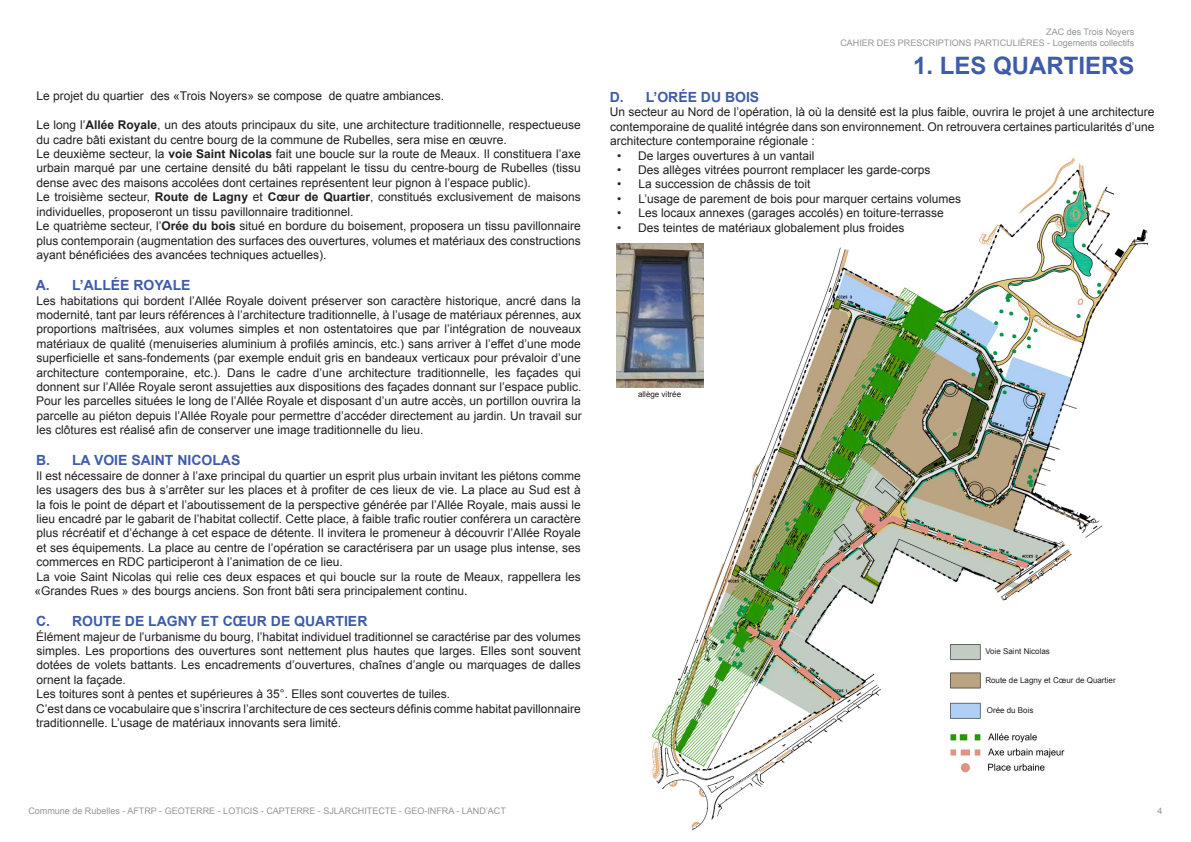
<style>
.page{position:relative;width:1191px;height:842px;background:#fff}
.page>*{position:absolute;margin:0;border:0;box-sizing:border-box;transform-origin:0 0}
.t1{font:700 24px "Arial";color:#3f5ba9}
.t2{font:700 14px "Arial";color:#3f5ba9}
.t3{font:12px/14.4px "Arial";color:#231f20}
.t4{font:9px/10.8px "Arial";color:#939598;text-align:right}
.t5{font:8px "Arial";color:#231f20}
.s1{font-weight:700}
</style>
<div class="page">
<img style="left:652px;top:158px;width:496px;height:673px">
<div style="left:985px;top:642px;width:177px;height:17px;background:#fff"></div>
<div style="left:985px;top:670px;width:177px;height:20px;background:#fff"></div>
<div style="left:986px;top:698px;width:178px;height:25px;background:#fff"></div>
<img style="left:616px;top:243px;width:87px;height:144px">
<p class="t4" style="left:840px;top:26px;width:295px">ZAC des Trois Noyers<br>CAHIER DES PRESCRIPTIONS PARTICULIÈRES - Logements collectifs</p>
<p class="t3" style="left:36px;top:89px;width:409px">Le projet du quartier des «Trois Noyers» se compose de quatre ambiances.</p>
<p class="t3" style="left:36px;top:118px;width:546px">Le long l’<span class="s1">Allée Royale</span>, un des atouts principaux du site, une architecture traditionnelle, respectueuse du cadre bâti existant du centre bourg de la commune de Rubelles, sera mise en œuvre.<br>Le deuxième secteur, la <span class="s1">voie Saint Nicolas</span> fait une boucle sur la route de Meaux. Il constituera l’axe urbain marqué par une certaine densité du bâti rappelant le tissu du centre-bourg de Rubelles (tissu dense avec des maisons accolées dont certaines représentent leur pignon à l’espace public).<br>Le troisième secteur, <span class="s1">Route de Lagny</span> et <span class="s1">Cœur de Quartier</span>, constitués exclusivement de maisons individuelles, proposeront un tissu pavillonnaire traditionnel.<br>Le quatrième secteur, l’<span class="s1">Orée du bois</span> situé en bordure du boisement, proposera un tissu pavillonnaire plus contemporain (augmentation des surfaces des ouvertures, volumes et matériaux des constructions ayant bénéficiées des avancées techniques actuelles).</p>
<p class="t2" style="left:36px;top:276px;width:156px">A. L’ALLÉE ROYALE</p>
<p class="t3" style="left:36px;top:293px;width:547px;text-align:justify">Les habitations qui bordent l’Allée Royale doivent préserver son caractère historique, ancré dans la modernité, tant par leurs références à l’architecture traditionnelle, à l’usage de matériaux pérennes, aux proportions maîtrisées, aux volumes simples et non ostentatoires que par l’intégration de nouveaux matériaux de qualité (menuiseries aluminium à profilés amincis, etc.) sans arriver à l’effet d’une mode superficielle et sans-fondements (par exemple enduit gris en bandeaux verticaux pour prévaloir d’une architecture contemporaine, etc.). Dans le cadre d’une architecture traditionnelle, les façades qui donnent sur l’Allée Royale seront assujetties aux dispositions des façades donnant sur l’espace public.<br>Pour les parcelles situées le long de l’Allée Royale et disposant d’un autre accès, un portillon ouvrira la parcelle au piéton depuis l’Allée Royale pour permettre d’accéder directement au jardin. Un travail sur les clôtures est réalisé afin de conserver une image traditionnelle du lieu.</p>
<p class="t2" style="left:36px;top:451px;width:206px">B. LA VOIE SAINT NICOLAS</p>
<p class="t3" style="left:34px;top:468px;width:548px">Il est nécessaire de donner à l’axe principal du quartier un esprit plus urbain invitant les piétons comme les usagers des bus à s’arrêter sur les places et à profiter de ces lieux de vie. La place au Sud est à la fois le point de départ et l’aboutissement de la perspective générée par l’Allée Royale, mais aussi le lieu encadré par le gabarit de l’habitat collectif. Cette place, à faible trafic routier conférera un caractère plus récréatif et d’échange à cet espace de détente. Il invitera le promeneur à découvrir l’Allée Royale et ses équipements. La place au centre de l’opération se caractérisera par un usage plus intense, ses commerces en RDC participeront à l’animation de ce lieu.<br>La voie Saint Nicolas qui relie ces deux espaces et qui boucle sur la route de Meaux, rappellera les «Grandes Rues » des bourgs anciens. Son front bâti sera principalement continu.</p>
<p class="t2" style="left:36px;top:612px;width:333px">C. ROUTE DE LAGNY ET CŒUR DE QUARTIER</p>
<p class="t3" style="left:36px;top:629px;width:546px">Élément majeur de l’urbanisme du bourg, l’habitat individuel traditionnel se caractérise par des volumes simples. Les proportions des ouvertures sont nettement plus hautes que larges. Elles sont souvent dotées de volets battants. Les encadrements d’ouvertures, chaînes d’angle ou marquages de dalles ornent la façade.<br>Les toitures sont à pentes et supérieures à 35°. Elles sont couvertes de tuiles.<br>C’est dans ce vocabulaire que s’inscrira l’architecture de ces secteurs définis comme habitat pavillonnaire traditionnelle. L’usage de matériaux innovants sera limité.</p>
<h1 class="t1" style="left:913px;top:50px;width:223px">1. LES QUARTIERS</h1>
<p class="t2" style="left:610px;top:88px;width:151px">D. L’ORÉE DU BOIS</p>
<p class="t3" style="left:610px;top:105px;width:546px;text-align:justify">Un secteur au Nord de l’opération, là où la densité est la plus faible, ouvrira le projet à une architecture contemporaine de qualité intégrée dans son environnement. On retrouvera certaines particularités d’une architecture contemporaine régionale :</p>
<p class="t3" style="left:617px;top:148px;width:199px">• De larges ouvertures à un vantail</p>
<p class="t3" style="left:617px;top:163px;width:315px">• Des allèges vitrées pourront remplacer les garde-corps</p>
<p class="t3" style="left:617px;top:177px;width:195px">• La succession de châssis de toit</p>
<p class="t3" style="left:617px;top:191px;width:346px">• L’usage de parement de bois pour marquer certains volumes</p>
<p class="t3" style="left:617px;top:206px;width:328px">• Les locaux annexes (garages accolés) en toiture-terrasse</p>
<p class="t3" style="left:617px;top:220px;width:289px">• Des teintes de matériaux globalement plus froides</p>
<p class="t5" style="left:638px;top:389px;width:45px">allège vitrée</p>
<p class="t5" style="left:985px;top:646px;width:66px">Voie Saint Nicolas</p>
<p class="t5" style="left:985px;top:674px;width:132px">Route de Lagny et Cœur de Quartier</p>
<p class="t5" style="left:986px;top:705px;width:48px">Orée du Bois</p>
<p class="t4" style="left:28px;top:805px;width:479px">Commune de Rubelles - AFTRP - GEOTERRE - LOTICIS - CAPTERRE - SJLARCHITECTE - GEO-INFRA - LAND’ACT</p>
<p class="t4" style="left:1157px;top:805px;width:7px">4</p>
</div>
